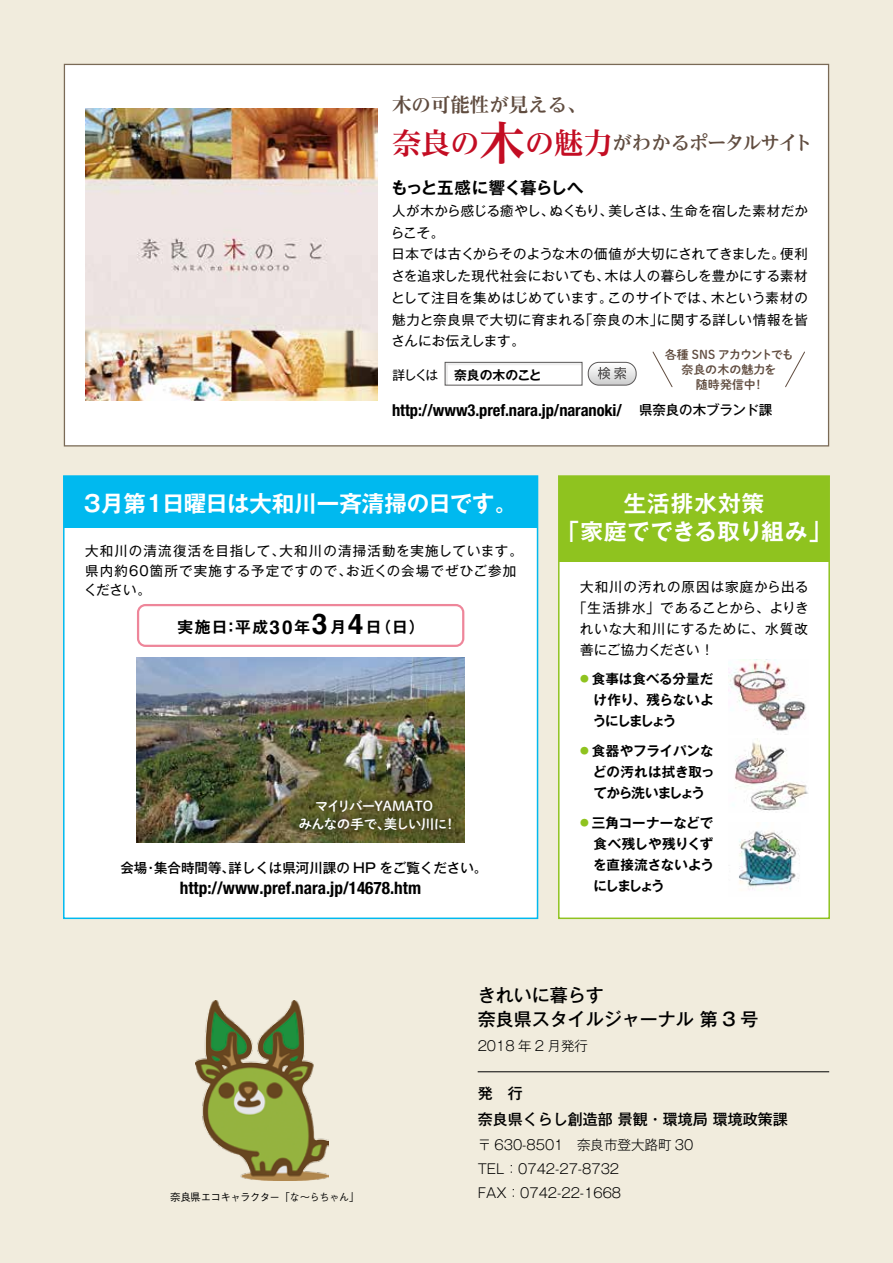
<style>
.page{position:relative;width:893px;height:1263px;background:#f1ecdd}
.page>*{position:absolute;margin:0;border:0;box-sizing:border-box;transform-origin:0 0}
.t1{font:700 28.35px "Helvetica";color:#000}
.t2{font:700 22.5px "Gothic MB101 Pr 6 De";color:#fff}
.t3{font:700 22.5px "Gothic MB101 Pr 6 De";letter-spacing:.02em;color:#fff}
.t4{font:700 19.5px/38.4px "Reim Pr 6";color:#604c3f}
.t5{font:700 18.9px "Helvetica";color:#000}
.t6{font:500 18px/24px "Gothic MB101 Pr 6";color:#000}
.t7{font:700 condensed 17.25px "Helvetica Neue";color:#000}
.t8{font:700 condensed 16.5px "Helvetica Neue";letter-spacing:-.005em;color:#000}
.t9{font:700 16.5px "Gothic MB101 Pr 6 De";letter-spacing:-.025em;color:#000}
.t10{font:700 15.75px "Gothic MB101 Pr 6 De";color:#000}
.t11{font:500 15px/26.2px "Gothic MB101 Pr 6";color:#000}
.t12{font:13.5px/21.8px "Gothic MB101 Pr 6";letter-spacing:.035em;color:#000}
.t13{font:300 13.5px/23.7px "Gothic MB101 Pr 6";color:#000}
.t14{font:700 13.5px/21px "Gothic MB101 Pr 6 De";letter-spacing:-.01em;color:#000;text-align:justify}
.t15{font:500 13.5px "Gothic MB101 Pr 6";color:#000}
.t16{font:700 13.5px/21px "Gothic MB101 Pr 6 De";letter-spacing:-.03em;color:#000}
.t17{font:13.5px "Gothic MB101 Pr 6";letter-spacing:.01em;color:#000}
.t18{font:13.5px/21.8px "Gothic MB101 Pr 6";letter-spacing:.005em;color:#000}
.t19{font:13.5px "Gothic MB101 Pr 6";letter-spacing:.07em;color:#000}
.t20{font:13.5px "Gothic MB101 Pr 6";letter-spacing:.06em;color:#000}
.t21{font:700 13.5px/21px "Gothic MB101 Pr 6 De";letter-spacing:-.06em;color:#000}
.t22{font:13.5px "Shuei M Go Std B";letter-spacing:-.05em;color:#fff}
.t23{font:13.5px "Shuei M Go Std B";letter-spacing:-.03em;color:#fff}
.t24{font:13.5px "Gothic MB101 Pr 6";letter-spacing:-.025em;color:#000}
.t25{font:13.5px "Gothic MB101 Pr 6";letter-spacing:.015em;color:#000}
.t26{font:700 12.9px "Gothic MB101 Pr 6 De";color:#000}
.t27{font:12.9px "Gothic MB101 Pr 6";color:#000}
.t28{font:12px "Shuei M Go Std B";letter-spacing:-.015em;color:#604c3f}
.t29{font:12px "Shuei M Go Std B";letter-spacing:-.075em;color:#604c3f}
.t30{font:500 10.5px "Gothic BBB Pr 6";letter-spacing:-.06em;color:#000}
.t31{font:700 8.7px "Gothic MB101 Pr 6 De";color:#8fc31f}
.s1{font-size:29.1px;color:#c30d23}
.s2{font-size:45.3px;color:#c30d23}
</style>
<div class="page">
<div style="left:64px;top:64px;width:765px;height:382px;background:#fff"></div>
<img style="left:85px;top:109px;width:292px;height:292px">
<div style="left:64px;top:476px;width:473px;height:442px;background:#fff"></div>
<div style="left:63px;top:475px;width:475px;height:444px;border:2px solid #00b9ef"></div>
<div style="left:559px;top:476px;width:270px;height:442px;background:#fff"></div>
<div style="left:558px;top:475px;width:272px;height:444px;border:2px solid #8fc31f"></div>
<svg style="left:588px;top:362px;width:48px;height:23px"></svg>
<svg style="left:445px;top:362px;width:137px;height:23px;background:#f3f3f3"></svg>
<div style="left:64px;top:476px;width:473px;height:51px;background:#00b9ef"></div>
<div style="left:559px;top:476px;width:269px;height:85px;background:#8fc31f"></div>
<img style="left:137px;top:657px;width:327px;height:185px">
<svg style="left:137px;top:604px;width:327px;height:43px"></svg>
<img style="left:286px;top:786px;width:179px;height:57px">
<svg style="left:652px;top:351px;width:21px;height:37px"></svg>
<svg style="left:784px;top:351px;width:22px;height:37px"></svg>
<img style="left:729px;top:660px;width:77px;height:71px">
<img style="left:735px;top:738px;width:73px;height:73px">
<img style="left:739px;top:830px;width:61px;height:60px">
<img style="left:196px;top:1000px;width:133px;height:181px">
<hr style="left:478px;top:1071px;width:351px;height:1px;background:#000">
<h3 class="t4" style="left:392px;top:85px;width:422px">木の可能性が見える、<br><span class="s1">奈良の</span><span class="s2">木</span><span class="s1">の魅力</span>がわかるポータルサイト</h3>
<p class="t9" style="left:391px;top:174px;width:194px">もっと五感に響く暮らしへ</p>
<p class="t18" style="left:391px;top:199px;width:165px">人が木から感じる癒やし、らこそ。</p>
<p class="t12" style="left:608px;top:199px;width:68px">美しさは、</p>
<p class="t12" style="left:550px;top:199px;width:65px">ぬくもり、</p>
<p class="t12" style="left:670px;top:199px;width:139px">生命を宿した素材だか</p>
<p class="t12" style="left:605px;top:242px;width:204px;text-indent:-213px">日本では古くからそのような木の価値が大切にされてきました。<br>木は人の暮らしを豊かにする素材</p>
<p class="t12" style="left:780px;top:242px;width:29px">便利</p>
<p class="t12" style="left:391px;top:264px;width:220px">さを追求した現代社会においても、</p>
<p class="t12" style="left:391px;top:286px;width:418px">として注目を集めはじめています。<br>魅力と奈良県で大切に育まれる｢奈良の木｣に関する詳しい情報を皆さんにお伝えします。</p>
<p class="t25" style="left:711px;top:287px;width:98px">木という素材の</p>
<p class="t12" style="left:607px;top:286px;width:110px">このサイトでは、</p>
<p class="t29" style="left:665px;top:346px;width:131px">各種 SNS アカウントでも</p>
<p class="t28" style="left:682px;top:361px;width:96px">奈良の木の魅力を</p>
<p class="t28" style="left:753px;top:376px;width:13px">!</p>
<p class="t27" style="left:392px;top:365px;width:47px">詳しくは</p>
<p class="t26" style="left:454px;top:365px;width:89px">奈良の木のこと</p>
<p class="t28" style="left:696px;top:376px;width:62px">随時発信中</p>
<p class="t8" style="left:392px;top:400px;width:231px">http://www3.pref.nara j p. /naranoki/</p>
<p class="t15" style="left:639px;top:399px;width:135px">県奈良の木ブランド課</p>
<h2 class="t2" style="left:84px;top:484px;width:435px">3月第1日曜日は大和川一斉清掃の日です。</h2>
<p class="t12" style="left:84px;top:540px;width:434px;line-height:19.5px;text-align:justify">大和川の清流復活を目指して､大和川の清掃活動を実施しています。県内約60箇所で実施する予定ですので､お近くの会場でぜひご参加ください。</p>
<h1 class="t1" style="left:312px;top:601px;width:17px">3</h1>
<h1 class="t1" style="left:348px;top:601px;width:17px">4</h1>
<p class="t10" style="left:375px;top:614px;width:51px">（日(</p>
<p class="t10" style="left:178px;top:614px;width:51px">実施日</p>
<p class="t10" style="left:294px;top:614px;width:17px">年</p>
<p class="t10" style="left:235px;top:614px;width:35px">平成</p>
<p class="t10" style="left:330px;top:614px;width:17px">月</p>
<h3 class="t5" style="left:270px;top:612px;width:24px">30</h3>
<p class="t10" style="left:366px;top:614px;width:17px">日</p>
<p class="t10" style="left:223px;top:614px;width:17px">：</p>
<p class="t23" style="left:315px;top:796px;width:120px">マイリバーYAMATO</p>
<p class="t22" style="left:298px;top:814px;width:150px">みんなの手で､美しい川に</p>
<p class="t22" style="left:443px;top:814px;width:15px">!</p>
<p class="t15" style="left:120px;top:857px;width:368px">会場･集合時間等､詳しくは県河川課の HP をご覧ください。</p>
<p class="t7" style="left:180px;top:877px;width:243px">http://www.pref.nara j p. /14678.htm</p>
<h2 class="t2" style="left:624px;top:484px;width:142px">生活排水対策</h2>
<h2 class="t3" style="left:557px;top:513px;width:276px">「家庭でできる取り組み「</h2>
<p class="t19" style="left:580px;top:576px;width:230px">大和川の汚れの原因は家庭から出る</p>
<p class="t17" style="left:573px;top:597px;width:237px">「生活排水」であることから、よりき</p>
<p class="t20" style="left:580px;top:618px;width:230px">れいな大和川にするために、水質改</p>
<p class="t24" style="left:580px;top:639px;width:135px">善にご協力ください!</p>
<p class="t14" style="left:592px;top:667px;width:123px">食事は食べる分量だ</p>
<p class="t31" style="left:580px;top:671px;width:10px">●</p>
<p class="t21" style="left:593px;top:688px;width:122px">け作り、残らないようにしましょう</p>
<p class="t14" style="left:592px;top:739px;width:123px">食器やフライパンな</p>
<p class="t31" style="left:580px;top:743px;width:10px">●</p>
<p class="t16" style="left:593px;top:760px;width:123px">どの汚れは拭き取ってから洗いましょう</p>
<p class="t14" style="left:592px;top:811px;width:123px">三角コーナーなどで</p>
<p class="t31" style="left:580px;top:815px;width:10px">●</p>
<p class="t14" style="left:593px;top:832px;width:123px">食べ残しや残りくずを直接流さないようにしましょう</p>
<p class="t30" style="left:170px;top:1188px;width:191px">奈良県エコキャラクター「な〜らちゃん「</p>
<h3 class="t6" style="left:478px;top:982px;width:282px">きれいに暮らす<br>奈良県スタイルジャーナル第 3 号</h3>
<p class="t13" style="left:478px;top:1032px;width:112px">2018 年 2 月発行</p>
<p class="t11" style="left:478px;top:1079px;width:311px">発　行<br>奈良県くらし創造部景観・環境局環境政策課</p>
<p class="t13" style="left:478px;top:1132px;width:217px">〒 630-8501　奈良市登大路町 30<br>TEL：0742-27-8732<br>FAX：0742-22-1668</p>
</div>
